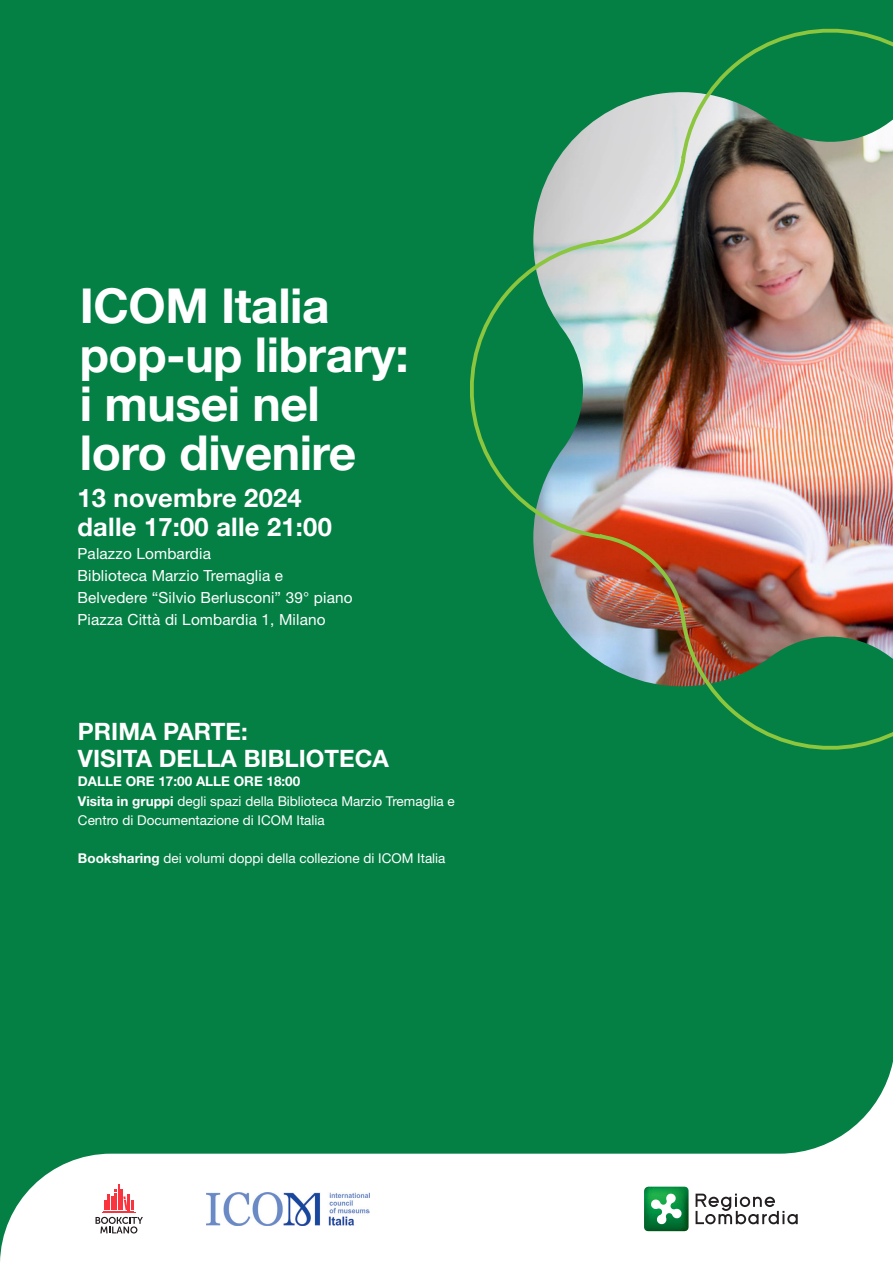
<style>
.page{position:relative;width:893px;height:1263px;background:#048045}
.page>*{position:absolute;margin:0;border:0;box-sizing:border-box;transform-origin:0 0}
.t1{font:700 48px "Helvetica Neue";letter-spacing:-.01em;color:#fff}
.t2{font:700 25.5px "Helvetica Neue";letter-spacing:.01em;color:#fff}
.t3{font:700 24px "Helvetica Neue LT Std";color:#fff}
.t4{font:15.3px/22.2px "Helvetica Neue LT Std";letter-spacing:.01em;color:#fff}
.t5{font:13.5px "Helvetica Neue LT Std";color:#fff}
.t6{font:700 13.5px "Helvetica Neue LT Std";color:#fff}
.s1{font-weight:700}
</style>
<div class="page">
<svg style="left:0;top:1062px;width:893px;height:201px;fill:#fff"></svg>
<svg style="left:644px;top:1186px;width:45px;height:45px"></svg>
<svg style="left:696px;top:1193px;width:102px;height:31px;background:#c4c3c3"></svg>
<img style="left:207px;top:1192px;width:162px;height:33px">
<svg style="left:96px;top:1217px;width:47px;height:16px"></svg>
<svg style="left:104px;top:1185px;width:29px;height:25px"></svg>
<hr style="left:103px;top:1211px;width:31px;height:1px;background:#f9343f">
<hr style="left:102px;top:1212px;width:34px;height:1px;background:#f9343f">
<img style="left:470px;top:28px;width:423px;height:722px">
<p class="t1" style="left:80px;top:268px;width:251px">ICOM Italia</p>
<p class="t1" style="left:80px;top:317px;width:330px">pop-up library:</p>
<p class="t1" style="left:80px;top:367px;width:242px">i musei nel</p>
<p class="t1" style="left:80px;top:416px;width:278px">loro divenire</p>
<p class="t2" style="left:77px;top:478px;width:226px">13 novembre 2024</p>
<p class="t2" style="left:77px;top:507px;width:256px">dalle 17:00 alle 21:00</p>
<p class="t4" style="left:77px;top:542px;width:135px">Palazzo Lombardia</p>
<p class="t4" style="left:77px;top:564px;width:277px">Biblioteca Marzio Tremaglia e<br>Belvedere “Silvio Berlusconi” 39° piano</p>
<p class="t4" style="left:77px;top:608px;width:250px">Piazza Città di Lombardia 1, Milano</p>
<p class="t3" style="left:78px;top:716px;width:171px">PRIMA PARTE:</p>
<p class="t3" style="left:78px;top:743px;width:313px">VISITA DELLA BIBLIOTECA</p>
<p class="t6" style="left:78px;top:773px;width:224px">DALLE ORE 17:00 ALLE ORE 18:00</p>
<p class="t5" style="left:78px;top:793px;width:378px"><span class="s1">Visita in gruppi</span> degli spazi della Biblioteca Marzio Tremaglia e</p>
<p class="t5" style="left:78px;top:812px;width:248px">Centro di Documentazione di ICOM Italia</p>
<p class="t5" style="left:78px;top:850px;width:369px"><span class="s1">Booksharing</span> dei volumi doppi della collezione di ICOM Italia</p>
</div>
